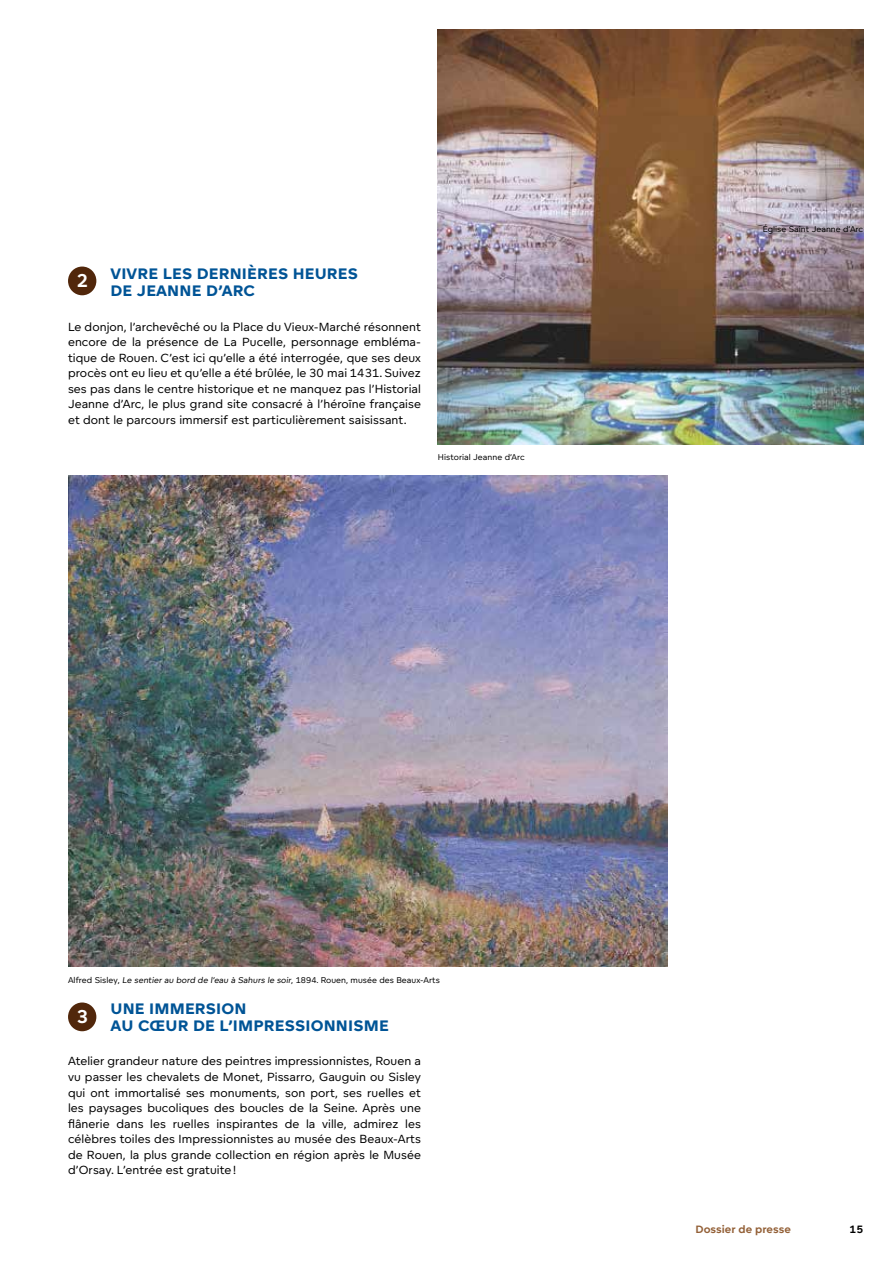
<style>
.page{position:relative;width:893px;height:1263px;background:#fff}
.page>*{position:absolute;margin:0;border:0;box-sizing:border-box;transform-origin:0 0}
.t1{font:700 18.3px "Foundry Unie";color:#fff}
.t2{font:800 15px/17.2px "Foundry Unie";letter-spacing:.01em;color:#005496}
.t3{font:11.7px/15.5px "Foundry Unie";letter-spacing:.005em;color:#000;text-align:justify}
.t4{font:700 10.5px "Foundry Unie";color:#936037}
.t5{font:700 10.5px "Foundry Unie";color:#000}
.t6{font:8.25px "Foundry Unie";letter-spacing:.005em;color:#000}
</style>
<div class="page">
<div style="left:68px;top:1002px;width:28px;height:29px;background:#51270b;border-radius:50%"></div>
<div style="left:68px;top:267px;width:28px;height:28px;background:#51270b;border-radius:50%"></div>
<img style="left:438px;top:30px;width:425px;height:414px">
<img style="left:68px;top:475px;width:600px;height:492px">
<p class="t2" style="left:111px;top:264px;width:249px">VIVRE LES DERNIÈRES HEURES<br>DE JEANNE D’ARC</p>
<p class="t3" style="left:68px;top:318px;width:354px">Le donjon, l’archevêché ou la Place du Vieux-Marché résonnent encore de la présence de La Pucelle, personnage embléma&shy;tique de Rouen. C’est ici qu’elle a été interrogée, que ses deux procès ont eu lieu et qu’elle a été brûlée, le 30 mai 1431. Suivez ses pas dans le centre historique et ne manquez pas l’Historial Jeanne d’Arc, le plus grand site consacré à l’héroïne française et dont le parcours immersif est particulièrement saisissant.</p>
<h1 class="t1" style="left:76px;top:269px;width:13px">2</h1>
<p class="t6" style="left:438px;top:452px;width:88px">Historial Jeanne d’Arc</p>
<p class="t6" style="left:763px;top:224px;width:102px">Église Saint Jeanne d’Arc</p>
<p class="t6" style="left:68px;top:974px;width:373px">Alfred Sisley, Le sentier au bord de l’eau à Sahurs le soir, 1894. Rouen, musée des Beaux-Arts</p>
<p class="t2" style="left:111px;top:999px;width:280px">UNE IMMERSION<br>AU CŒUR DE L’IMPRESSIONNISME</p>
<p class="t3" style="left:68px;top:1053px;width:354px">Atelier grandeur nature des peintres impressionnistes, Rouen a vu passer les chevalets de Monet, Pissarro, Gauguin ou Sisley qui ont immortalisé ses monuments, son port, ses ruelles et les paysages bucoliques des boucles de la Seine. Après une flânerie dans les ruelles inspirantes de la ville, admirez les célèbres toiles des Impressionnistes au musée des Beaux-Arts de Rouen, la plus grande collection en région après le Musée d’Orsay. L’entrée est gratuite !</p>
<h1 class="t1" style="left:76px;top:1005px;width:13px">3</h1>
<p class="t4" style="left:695px;top:1222px;width:97px">Dossier de presse</p>
<p class="t5" style="left:849px;top:1222px;width:15px">15</p>
</div>
